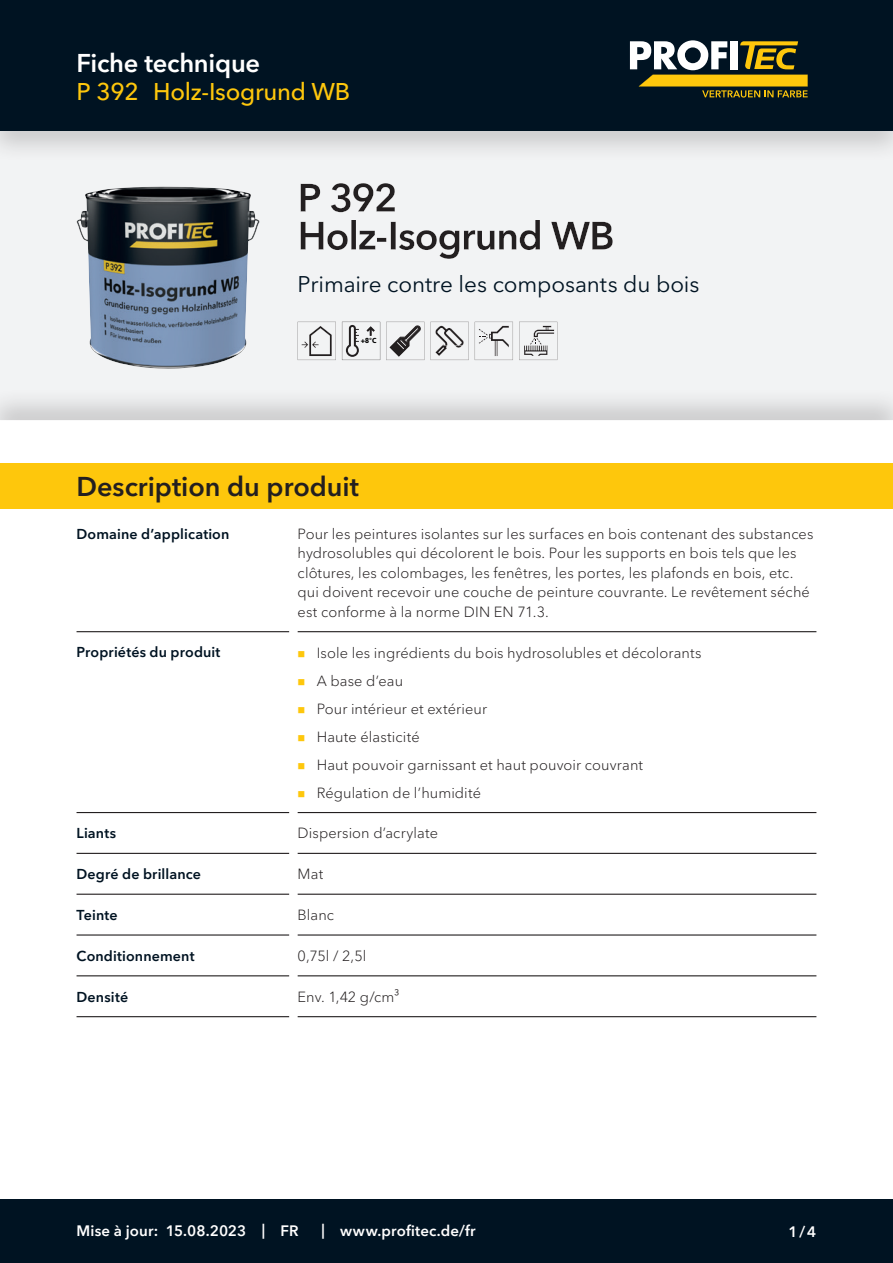
<style>
.page{position:relative;width:893px;height:1263px;background:#fff}
.page>*{position:absolute;margin:0;border:0;box-sizing:border-box;transform-origin:0 0}
.CB_AF_Kapitel_Ueberschrift{font:600 27px "Avenir Next Cyr";color:#231f20}
.CB_AF_Kopf_TM{font:600 25.5px "Avenir Next Cyr";letter-spacing:-.01em;color:#fff}
.CB_AF_Kopf_Produktname_klein{font:500 24px "Avenir Next Cyr";letter-spacing:-.01em;color:#fec70c}
.t1{font:22.5px "Avenir Next Cyr";letter-spacing:-.005em;color:#001322}
.CB_AF_Fuss_Stand_linksb{font:600 15px "Avenir Next Cyr";letter-spacing:.01em;color:#fff}
.CB_AF_Text_Standard{font:300 14.7px/19.5px "Avenir Next Cyr";letter-spacing:.005em;color:#231f20}
.CB_AF_Abschnitt_Ueberschrift{font:600 14.25px "Avenir Next Cyr";letter-spacing:.01em;color:#001322}
.t2{font:900 7.35px "Frutiger LT";color:#000}
.s1{font-weight:400}
</style>
<div class="page">
<div style="left:0;top:0;width:893px;height:131px;background:#001322"></div>
<div style="left:0;top:1199px;width:893px;height:64px;background:#001322"></div>
<svg style="left:630px;top:40px;width:178px;height:58px"></svg>
<div style="left:0;top:122px;width:893px;height:303px;background:#231f20;opacity:.2"></div>
<hr style="left:77px;top:631px;width:212px;height:1px;background:#231f20">
<hr style="left:298px;top:631px;width:518px;height:1px;background:#231f20">
<hr style="left:77px;top:812px;width:212px;height:1px;background:#231f20">
<hr style="left:298px;top:812px;width:518px;height:1px;background:#231f20">
<hr style="left:77px;top:853px;width:212px;height:1px;background:#231f20">
<hr style="left:298px;top:853px;width:518px;height:1px;background:#231f20">
<hr style="left:77px;top:894px;width:212px;height:1px;background:#231f20">
<hr style="left:298px;top:894px;width:518px;height:1px;background:#231f20">
<hr style="left:77px;top:934px;width:212px;height:1px;background:#231f20">
<hr style="left:298px;top:934px;width:518px;height:1px;background:#231f20">
<hr style="left:77px;top:975px;width:212px;height:1px;background:#231f20">
<hr style="left:298px;top:975px;width:518px;height:1px;background:#231f20">
<hr style="left:77px;top:1016px;width:212px;height:1px;background:#231f20">
<hr style="left:298px;top:1016px;width:518px;height:1px;background:#231f20">
<div style="left:0;top:463px;width:893px;height:46px;background:#fec70c"></div>
<p class="CB_AF_Kopf_TM" style="left:77px;top:47px;width:185px">Fiche technique</p>
<p class="CB_AF_Kopf_Produktname_klein" style="left:77px;top:78px;width:64px">P 392</p>
<p class="CB_AF_Kopf_Produktname_klein" style="left:153px;top:78px;width:199px">Holz-Isogrund WB</p>
<h3 class="t1" style="left:298px;top:271px;width:403px">Primaire contre les composants du bois</h3>
<p class="t2" style="left:361px;top:336px;width:17px">+8<span class="s1">°</span>C</p>
<p class="CB_AF_Kapitel_Ueberschrift" style="left:77px;top:470px;width:284px">Description du produit</p>
<p class="CB_AF_Abschnitt_Ueberschrift" style="left:77px;top:525px;width:154px">Domaine d’application</p>
<p class="CB_AF_Text_Standard" style="left:298px;top:524px;width:517px">Pour les peintures isolantes sur les surfaces en bois contenant des substances hydrosolubles qui décolorent le bois. Pour les supports en bois tels que les clôtures, les colombages, les fenêtres, les portes, les plafonds en bois, etc. qui doivent recevoir une couche de peinture couvrante. Le revêtement séché est conforme à la norme DIN EN 71.3.</p>
<p class="CB_AF_Abschnitt_Ueberschrift" style="left:77px;top:644px;width:145px">Propriétés du produit</p>
<p class="CB_AF_Text_Standard" style="left:317px;top:643px;width:386px">Isole les ingrédients du bois hydrosolubles et décolorants</p>
<p class="CB_AF_Text_Standard" style="left:317px;top:671px;width:88px">A base d’eau</p>
<p class="CB_AF_Text_Standard" style="left:317px;top:699px;width:172px">Pour intérieur et extérieur</p>
<p class="CB_AF_Text_Standard" style="left:317px;top:727px;width:104px">Haute élasticité</p>
<p class="CB_AF_Text_Standard" style="left:317px;top:755px;width:328px">Haut pouvoir garnissant et haut pouvoir couvrant</p>
<p class="CB_AF_Text_Standard" style="left:317px;top:783px;width:166px">Régulation de l’humidité</p>
<p class="CB_AF_Abschnitt_Ueberschrift" style="left:77px;top:824px;width:41px">Liants</p>
<p class="CB_AF_Text_Standard" style="left:298px;top:824px;width:142px">Dispersion d’acrylate</p>
<p class="CB_AF_Abschnitt_Ueberschrift" style="left:77px;top:865px;width:126px">Degré de brillance</p>
<p class="CB_AF_Text_Standard" style="left:298px;top:864px;width:27px">Mat</p>
<p class="CB_AF_Abschnitt_Ueberschrift" style="left:77px;top:906px;width:43px">Teinte</p>
<p class="CB_AF_Text_Standard" style="left:298px;top:905px;width:38px">Blanc</p>
<p class="CB_AF_Abschnitt_Ueberschrift" style="left:77px;top:947px;width:120px">Conditionnement</p>
<p class="CB_AF_Text_Standard" style="left:298px;top:946px;width:70px">0,75l / 2,5l</p>
<p class="CB_AF_Abschnitt_Ueberschrift" style="left:77px;top:988px;width:53px">Densité</p>
<p class="CB_AF_Text_Standard" style="left:298px;top:987px;width:103px">Env. 1,42 g/cm³</p>
<p class="CB_AF_Fuss_Stand_linksb" style="left:77px;top:1222px;width:83px">Mise à jour:</p>
<p class="CB_AF_Fuss_Stand_linksb" style="left:166px;top:1222px;width:82px">15.08.2023</p>
<p class="CB_AF_Fuss_Stand_linksb" style="left:262px;top:1221px;width:5px">|</p>
<p class="CB_AF_Fuss_Stand_linksb" style="left:281px;top:1222px;width:20px">FR</p>
<p class="CB_AF_Fuss_Stand_linksb" style="left:321px;top:1221px;width:5px">|</p>
<p class="CB_AF_Fuss_Stand_linksb" style="left:340px;top:1222px;width:137px">www.profitec.de/fr</p>
<p class="CB_AF_Fuss_Stand_linksb" style="left:788px;top:1222px;width:29px">1/4</p>
</div>
